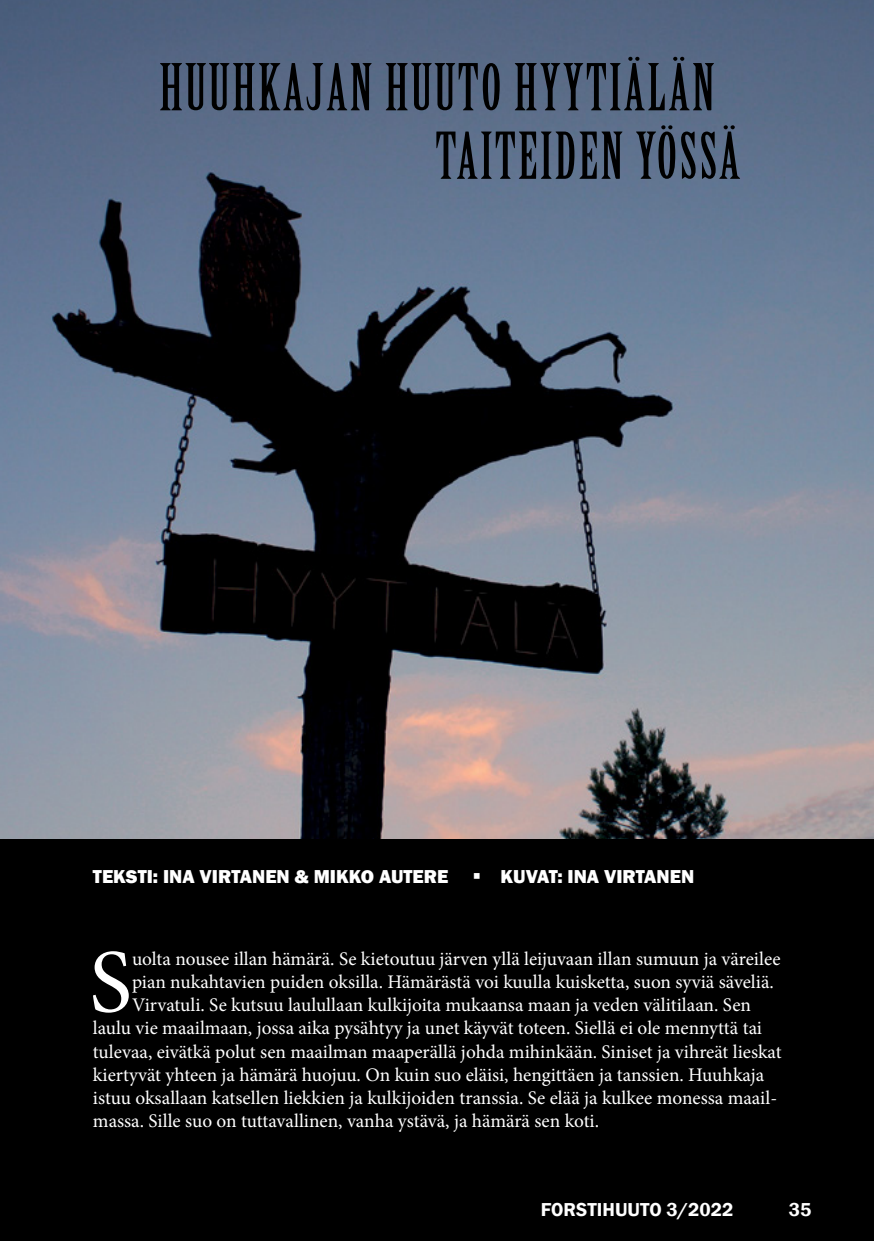
<style>
.page{position:relative;width:874px;height:1241px;background:#fff}
.page>*{position:absolute;margin:0;border:0;box-sizing:border-box;transform-origin:0 0}
.t1{font:90.3px "Minion Pro";color:#fff}
.t2{font:63px "Birch Std";letter-spacing:.04em;color:#000}
.t3{font:19.25px "Minion Pro";color:#fff}
.t4{font:800 19.25px "Franklin Gothic";color:#fff}
.t5{font:600 19.25px "Franklin Gothic";color:#fff}
</style>
<div class="page">
<img style="left:0;top:0;width:873px;height:917px">
<div style="left:1px;top:839px;width:872px;height:401px;background:#000"></div>
<h2 class="t2" style="left:159px;top:52px;width:556px">HUUHKAJAN HUUTO HYYTIÄLÄN</h2>
<h2 class="t2" style="left:435px;top:120px;width:306px">TAITEIDEN YÖSSÄ</h2>
<p class="t4" style="left:93px;top:863px;width:602px">TEKSTI: INA VIRTANEN &amp; MIKKO AUTERE ▪ KUVAT: INA VIRTANEN</p>
<h1 class="t1" style="left:89px;top:921px;width:44px">S</h1>
<p class="t3" style="left:132px;top:945px;width:649px">uolta nousee illan hämärä. Se kietoutuu järven yllä leijuvaan illan sumuun ja väreilee</p>
<p class="t3" style="left:132px;top:969px;width:643px">pian nukahtavien puiden oksilla. Hämärästä voi kuulla kuisketta, suon syviä säveliä.</p>
<p class="t3" style="left:132px;top:992px;width:620px">Virvatuli. Se kutsuu laulullaan kulkijoita mukaansa maan ja veden välitilaan. Sen</p>
<p class="t3" style="left:93px;top:1015px;width:670px">laulu vie maailmaan, jossa aika pysähtyy ja unet käyvät toteen. Siellä ei ole mennyttä tai</p>
<p class="t3" style="left:93px;top:1038px;width:689px">tulevaa, eivätkä polut sen maailman maaperällä johda mihinkään. Siniset ja vihreät lieskat</p>
<p class="t3" style="left:93px;top:1061px;width:672px">kiertyvät yhteen ja hämärä huojuu. On kuin suo eläisi, hengittäen ja tanssien. Huuhkaja</p>
<p class="t3" style="left:93px;top:1084px;width:685px">istuu oksallaan katsellen liekkien ja kulkijoiden transsia. Se elää ja kulkee monessa maail-</p>
<p class="t3" style="left:93px;top:1107px;width:507px">massa. Sille suo on tuttavallinen, vanha ystävä, ja hämärä sen koti.</p>
<p class="t5" style="left:540px;top:1197px;width:194px">FORSTIHUUTO 3/2022</p>
<p class="t5" style="left:788px;top:1197px;width:24px">35</p>
</div>
